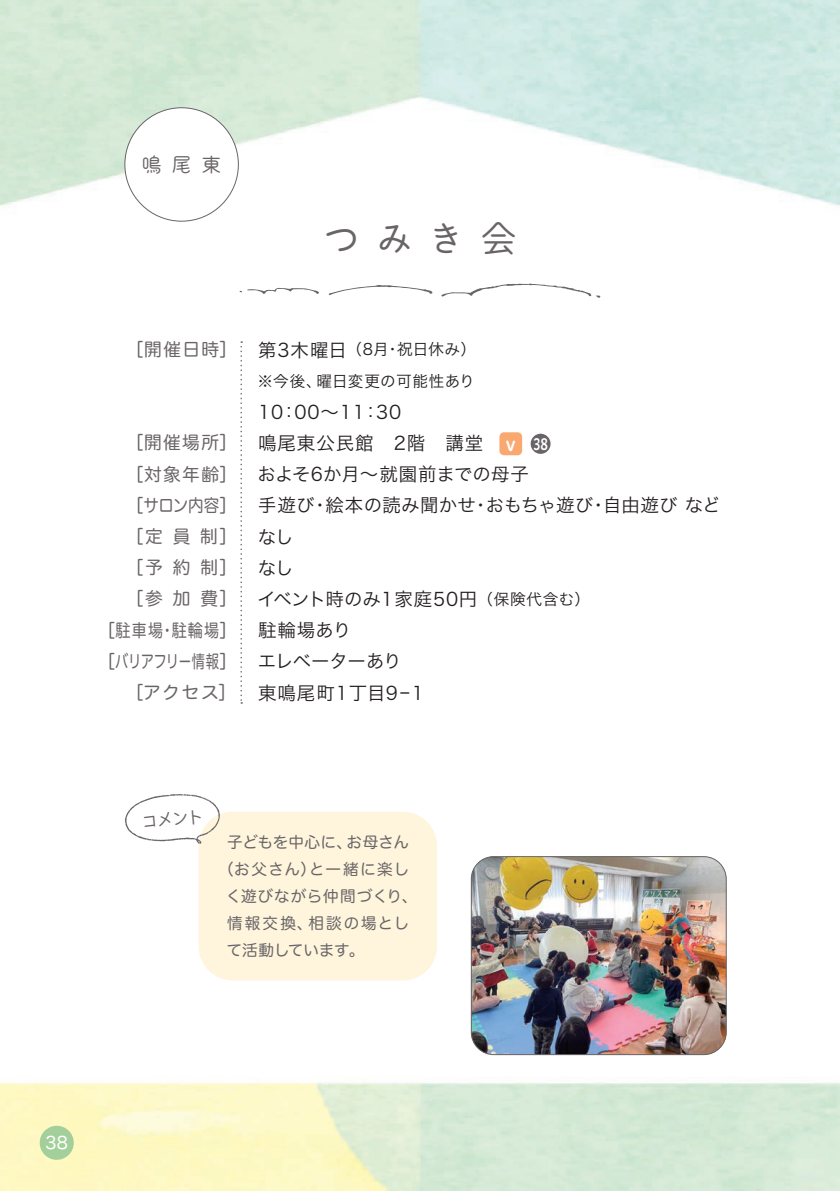
<style>
.page{position:relative;width:840px;height:1191px;background:#fff}
.page>*{position:absolute;margin:0;border:0;box-sizing:border-box;transform-origin:0 0}
.t1{font:36.8px "Marumaru Gothic 1 ALARGER";color:#696467}
.t2{font:19.8px "Marumaru Gothic 1 ALARGER";color:#696467}
.t3{font:18.4px/31.2px "Hiragino Sans Pr 6 N W3";letter-spacing:.02em;color:#231f20}
.t4{font:17.8px/31.2px "Hira Maru Pro N W4";letter-spacing:.075em;color:#696467;text-align:right}
.t5{font:17px "Marumaru Gothic 1 ALARGER";color:#696467}
.t6{font:17px "Hira Maru Pro N W4";color:#fff}
.t7{font:15.6px/31.2px "Hiragino Sans Pr 6 N W3";letter-spacing:.015em;color:#231f20}
.t8{font:15.6px "Hira Maru Pro N W4";letter-spacing:.005em;color:#696467}
.t9{font:15.6px "Hira Maru Pro N W4";letter-spacing:.085em;color:#696467}
.t10{font:15.6px "Hira Maru Pro N W4";letter-spacing:.04em;color:#696467}
.t11{font:15.6px "Hira Maru Pro N W4";letter-spacing:.13em;color:#696467}
.t12{font:15.6px "Hira Maru Pro N W4";letter-spacing:-.015em;color:#696467}
.t13{font:15.6px "Hiragino UD Sans R Std N W6";color:#fff;scale:.8 1}
.s1{font-size:18.4px}
.s2{font-size:15.6px}
</style>
<div class="page">
<img style="left:0;top:0;width:839px;height:1191px">
<div style="left:40px;top:1125px;width:34px;height:34px;background:#a3cf9a;border-radius:50%"></div>
<img style="left:471px;top:856px;width:255px;height:198px">
<div style="left:471px;top:856px;width:255px;height:198px;border:1px solid #696467;border-radius:22px"></div>
<div style="left:125px;top:108px;width:113px;height:113px;background:#fff;border-radius:50%"></div>
<svg style="left:328px;top:285px;width:104px;height:10px"></svg>
<svg style="left:239px;top:288px;width:80px;height:6px"></svg>
<svg style="left:441px;top:283px;width:159px;height:15px"></svg>
<svg style="left:240px;top:341px;width:2px;height:362px"></svg>
<div style="left:198px;top:811px;width:239px;height:169px;background:#fef5dc;border-radius:34px"></div>
<svg style="left:125px;top:794px;width:95px;height:50px"></svg>
<div style="left:499px;top:432px;width:23px;height:23px;background:#f9a86f;border-radius:5px"></div>
<div style="left:530px;top:434px;width:20px;height:20px;background:#696467;border-radius:10px"></div>
<p class="t2" style="left:142px;top:154px;width:81px">鳴尾東</p>
<h1 class="t1" style="left:323px;top:220px;width:195px">つみき会</h1>
<p class="t4" style="left:126px;top:332px;width:112px">［開催日時］</p>
<p class="t4" style="left:98px;top:426px;width:140px">［開催場所］<br>［対象年齢］<br>［サロン内容］<br>［定員制］<br>［予約制］<br>［参加費］<br>［駐車場・駐輪場］［バリアフリー情報］［アクセス］</p>
<p class="t7" style="left:257px;top:333px;width:220px"><span class="s1">第3木曜日</span> （8月・祝日休み）※今後、曜日変更の可能性あり</p>
<p class="t3" style="left:257px;top:395px;width:464px">10：00〜11：30<br>鳴尾東公民館　2階　講堂<br>およそ6か月〜就園前までの母子<br>手遊び・絵本の読み聞かせ・おもちゃ遊び・自由遊び などなし<br>なし<br>イベント時のみ1家庭50円 <span class="s2">（保険代含む）<br></span>駐輪場あり<br>エレベーターあり<br>東鳴尾町1丁目9－1</p>
<p class="t13" style="left:501px;top:432px;width:60px"><span class="s1">ⅴ</span> 38</p>
<p class="t5" style="left:140px;top:812px;width:64px;rotate:-5deg">コメント</p>
<p class="t8" style="left:227px;top:828px;width:183px">子どもを中心に、お母さん</p>
<p class="t9" style="left:218px;top:855px;width:192px">（お父さん）と一緒に楽し</p>
<p class="t10" style="left:225px;top:882px;width:193px">く遊びながら仲間づくり、</p>
<p class="t11" style="left:227px;top:909px;width:184px">情報交換、相談の場とし</p>
<p class="t12" style="left:226px;top:936px;width:139px">て活動しています。</p>
<p class="t6" style="left:46px;top:1128px;width:24px">38</p>
</div>
